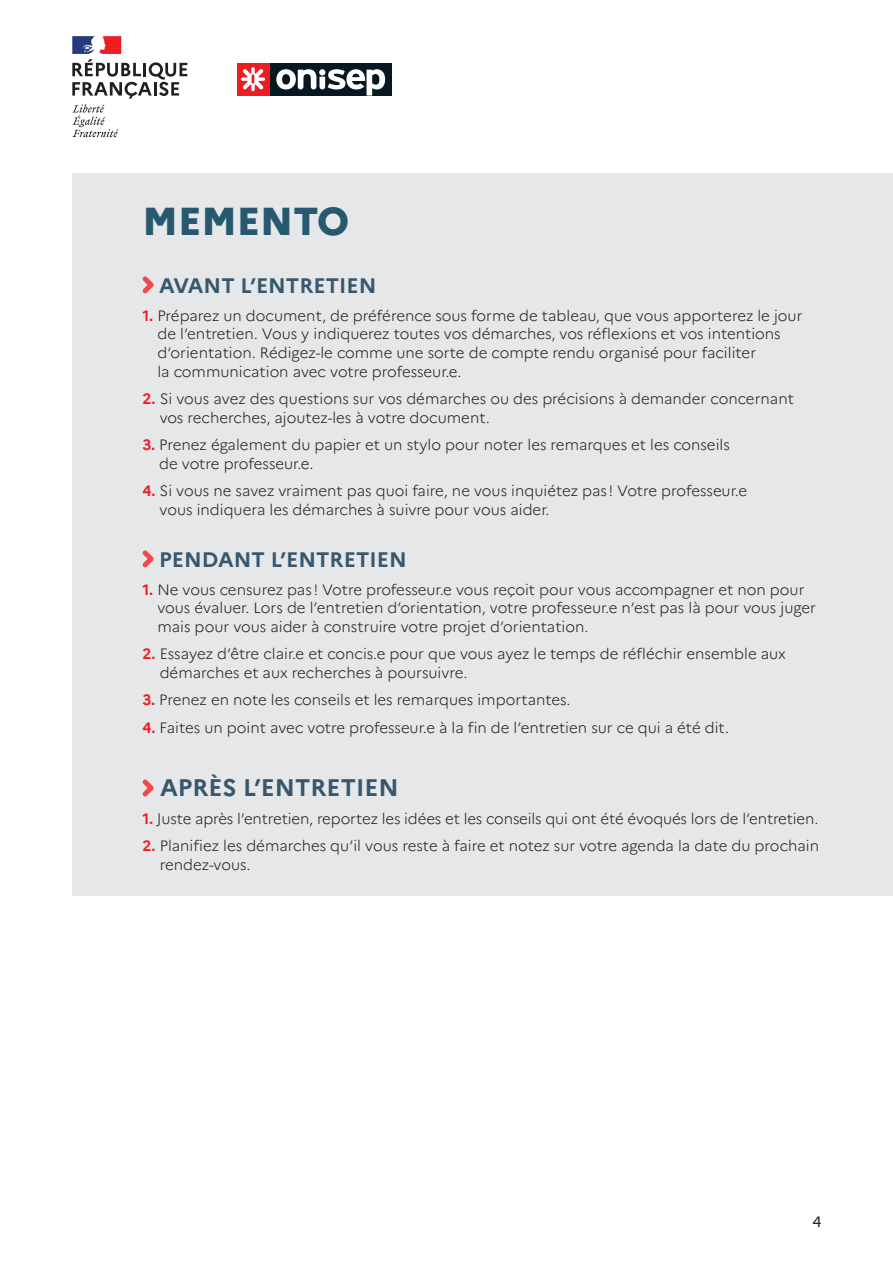
<style>
.page{position:relative;width:893px;height:1263px;background:#fff}
.page>*{position:absolute;margin:0;border:0;box-sizing:border-box;transform-origin:0 0}
.INTER_TITRE{font:800 39px "Marianne";color:#26586f}
.INTER_TITRE_2{font:700 24px "Marianne";color:#37576e}
.INTER_TITRE_2-2{font:700 21px "Marianne";color:#37576e}
.TEXTE_COURANT{font:300 15px/18.8px "Marianne";color:#231f20}
.t1{font:15px "Marianne";color:#231f20}
.s1{font-weight:700;color:#ee1d23}
</style>
<div class="page">
<svg style="left:72px;top:36px;width:115px;height:101px"></svg>
<div style="left:269px;top:63px;width:123px;height:33px;background:#071822"></div>
<svg style="left:276px;top:69px;width:109px;height:27px"></svg>
<div style="left:237px;top:63px;width:32px;height:33px;background:#ee1d23"></div>
<svg style="left:241px;top:67px;width:24px;height:24px"></svg>
<div style="left:72px;top:173px;width:821px;height:723px;background:#e6e7e9"></div>
<svg style="left:142px;top:276px;width:12px;height:17px"></svg>
<svg style="left:142px;top:550px;width:12px;height:17px"></svg>
<svg style="left:142px;top:779px;width:12px;height:17px"></svg>
<p class="INTER_TITRE" style="left:143px;top:197px;width:208px">MEMENTO</p>
<p class="INTER_TITRE_2-2" style="left:159px;top:273px;width:219px">AVANT L’ENTRETIEN</p>
<p class="TEXTE_COURANT" style="left:157px;top:306px;width:647px;text-indent:-15px"><span class="s1">1.</span> Préparez un document, de préférence sous forme de tableau, que vous apporterez le jour de l’entretien. Vous y indiquerez toutes vos démarches, vos réflexions et vos intentions d’orientation. Rédigez-le comme une sorte de compte rendu organisé pour faciliter<br>la communication avec votre professeur.e.</p>
<p class="TEXTE_COURANT" style="left:160px;top:389px;width:636px;text-indent:-17px"><span class="s1">2.</span> Si vous avez des questions sur vos démarches ou des précisions à demander concernant vos recherches, ajoutez-les à votre document.</p>
<p class="TEXTE_COURANT" style="left:159px;top:435px;width:572px;text-indent:-17px"><span class="s1">3.</span> Prenez également du papier et un stylo pour noter les remarques et les conseils de votre professeur.e.</p>
<p class="TEXTE_COURANT" style="left:160px;top:481px;width:589px;text-indent:-17px"><span class="s1">4.</span> Si vous ne savez vraiment pas quoi faire, ne vous inquiétez pas ! Votre professeur.e vous indiquera les démarches à suivre pour vous aider.</p>
<p class="INTER_TITRE_2-2" style="left:159px;top:547px;width:249px">PENDANT L’ENTRETIEN</p>
<p class="TEXTE_COURANT" style="left:157px;top:580px;width:660px;text-indent:-15px"><span class="s1">1.</span> Ne vous censurez pas ! Votre professeur.e vous reçoit pour vous accompagner et non pour vous évaluer. Lors de l’entretien d’orientation, votre professeur.e n’est pas là pour vous juger mais pour vous aider à construire votre projet d’orientation.</p>
<p class="TEXTE_COURANT" style="left:160px;top:645px;width:628px;text-indent:-17px"><span class="s1">2.</span> Essayez d’être clair.e et concis.e pour que vous ayez le temps de réfléchir ensemble aux démarches et aux recherches à poursuivre.</p>
<p class="TEXTE_COURANT" style="left:143px;top:691px;width:429px"><span class="s1">3.</span> Prenez en note les conseils et les remarques importantes.</p>
<p class="TEXTE_COURANT" style="left:143px;top:718px;width:588px"><span class="s1">4.</span> Faites un point avec votre professeur.e à la fin de l’entretien sur ce qui a été dit.</p>
<p class="INTER_TITRE_2" style="left:160px;top:773px;width:240px">APRÈS L’ENTRETIEN</p>
<p class="TEXTE_COURANT" style="left:143px;top:809px;width:677px"><span class="s1">1.</span> Juste après l’entretien, reportez les idées et les conseils qui ont été évoqués lors de l’entretien.</p>
<p class="TEXTE_COURANT" style="left:160px;top:836px;width:661px;text-indent:-17px"><span class="s1">2.</span> Planifiez les démarches qu’il vous reste à faire et notez sur votre agenda la date du prochain rendez-vous.</p>
<p class="t1" style="left:812px;top:1213px;width:10px">4</p>
</div>
